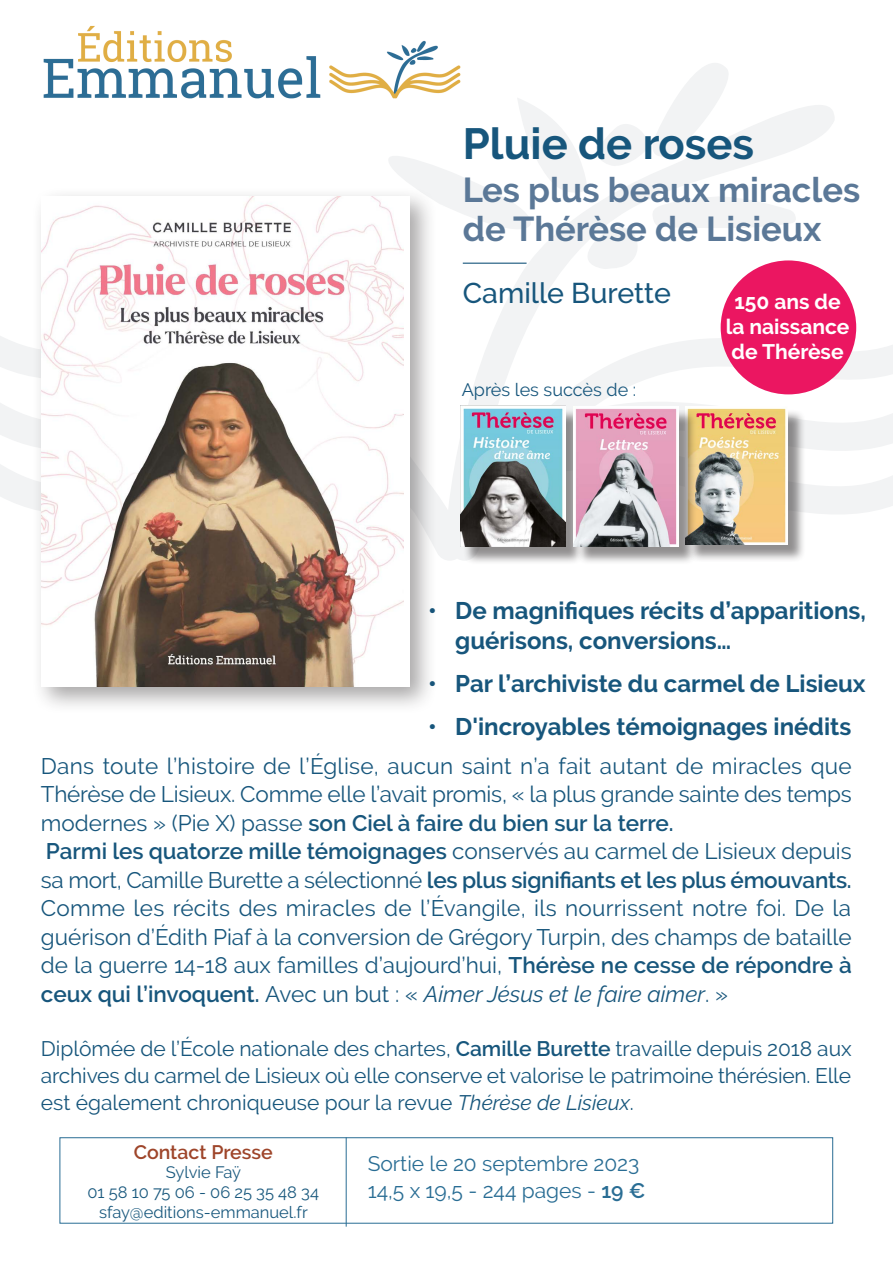
<style>
.page{position:relative;width:893px;height:1263px;background:#fff}
.page>*{position:absolute;margin:0;border:0;box-sizing:border-box;transform-origin:0 0}
._01_Titre_livre{font:700 43.5px "Raleway";color:#17567c}
._02_Sous_titre{font:700 34.5px/39px "Raleway";color:#5b7897}
._03_Auteur{font:500 28.5px "Raleway";color:#17567c}
.t1{font:700 24px/30px "Raleway";color:#17567c}
._05_Texte_courant{font:22.5px/28.5px "Raleway";letter-spacing:-.01em;color:#17567c;text-align:justify}
._06_Texte_auteur{font:21px/27px "Raleway";color:#17567c;text-align:justify}
._07_info_technique{font:21px "Raleway";color:#296d94}
.t2{font:700 21px "Raleway";color:#fff}
.t3{font:600 19.5px "Raleway";color:#9e452a}
._05_Texte_courant-2{font:18px "Raleway";color:#17567c}
.t4{font:16.5px "Raleway";color:#1a597e}
.s1{font-weight:600}
.s2{font-style:italic}
</style>
<div class="page">
<svg style="left:522px;top:105px;width:312px;height:168px"></svg>
<svg style="left:389px;top:63px;width:407px;height:206px"></svg>
<svg style="left:0;top:273px;width:893px;height:287px"></svg>
<div style="left:32px;top:187px;width:406px;height:527px;background:#231f20;opacity:.4"></div>
<img style="left:42px;top:196px;width:362px;height:490px">
<div style="left:463px;top:408px;width:121px;height:157px;background:#231f20;opacity:.5"></div>
<img style="left:461px;top:405px;width:104px;height:141px">
<div style="left:688px;top:409px;width:119px;height:154px;background:#231f20;opacity:.5"></div>
<img style="left:685px;top:407px;width:103px;height:137px">
<img style="left:43px;top:25px;width:420px;height:77px">
<div style="left:60px;top:1137px;width:773px;height:86px;background:#fff;border:1px solid #296d94"></div>
<hr style="left:346px;top:1137px;width:1px;height:90px;background:#296d94">
<div style="left:576px;top:408px;width:121px;height:157px;background:#231f20;opacity:.5"></div>
<img style="left:574px;top:406px;width:104px;height:140px">
<hr style="left:463px;top:263px;width:64px;height:1px;background:#17567c">
<div style="left:721px;top:260px;width:135px;height:134px;background:#eb1661;border-radius:50%"></div>
<p class="_01_Titre_livre" style="left:463px;top:119px;width:293px">Pluie de roses</p>
<p class="_02_Sous_titre" style="left:463px;top:171px;width:399px">Les plus beaux miracles de Thérèse de Lisieux</p>
<p class="_03_Auteur" style="left:463px;top:276px;width:210px">Camille Burette</p>
<p class="t2" style="left:734px;top:289px;width:108px">150 ans de</p>
<p class="t2" style="left:726px;top:314px;width:125px">la naissance</p>
<p class="t2" style="left:732px;top:340px;width:114px">de Thérèse</p>
<p class="_05_Texte_courant-2" style="left:462px;top:379px;width:176px">Après les succès de :</p>
<p class="t1" style="left:455px;top:596px;width:412px;text-indent:-27px">• De magnifiques récits d’apparitions, guérisons, conversions…</p>
<p class="t1" style="left:428px;top:668px;width:439px">• Par l’archiviste du carmel de Lisieux</p>
<p class="t1" style="left:428px;top:711px;width:425px">• D'incroyables témoignages inédits</p>
<p class="_05_Texte_courant" style="left:41px;top:751px;width:812px">Dans toute l’histoire de l’Église, aucun saint n’a fait autant de miracles que Thérèse de Lisieux. Comme elle l’avait promis, « la plus grande sainte des temps modernes » (Pie X) passe <span class="s1">son Ciel à faire du bien sur la terre.</span></p>
<p class="_05_Texte_courant" style="left:41px;top:837px;width:812px"><span class="s1">Parmi les quatorze mille témoignages</span> conservés au carmel de Lisieux depuis sa mort, Camille Burette a sélectionné <span class="s1">les plus signifiants et les plus émouvants.<br></span>Comme les récits des miracles de l’Évangile, ils nourrissent notre foi. De la guérison d’Édith Piaf à la conversion de Grégory Turpin, des champs de bataille de la guerre 14-18 aux familles d’aujourd’hui, <span class="s1">Thérèse ne cesse de répondre à ceux qui l’invoquent.</span> Avec un but : « <span class="s2">Aimer Jésus et le faire aimer</span>. »</p>
<p class="_06_Texte_auteur" style="left:41px;top:1035px;width:812px">Diplômée de l’École nationale des chartes, <span class="s1">Camille Burette</span> travaille depuis 2018 aux archives du carmel de Lisieux où elle conserve et valorise le patrimoine thérésien. Elle est également chroniqueuse pour la revue <span class="s2">Thérèse de Lisieux</span>.</p>
<p class="t3" style="left:134px;top:1140px;width:141px">Contact Presse</p>
<p class="t4" style="left:166px;top:1163px;width:77px">Sylvie Faÿ</p>
<p class="t4" style="left:87px;top:1183px;width:233px">01 58 10 75 06 - 06 25 35 48 34</p>
<p class="t4" style="left:99px;top:1202px;width:210px">sfay@editions-emmanuel.fr</p>
<p class="_07_info_technique" style="left:368px;top:1152px;width:273px">Sortie le 20 septembre 2023</p>
<p class="_07_info_technique" style="left:368px;top:1179px;width:279px">14,5 x 19,5 - 244 pages - <span class="s1">19 €</span></p>
</div>
